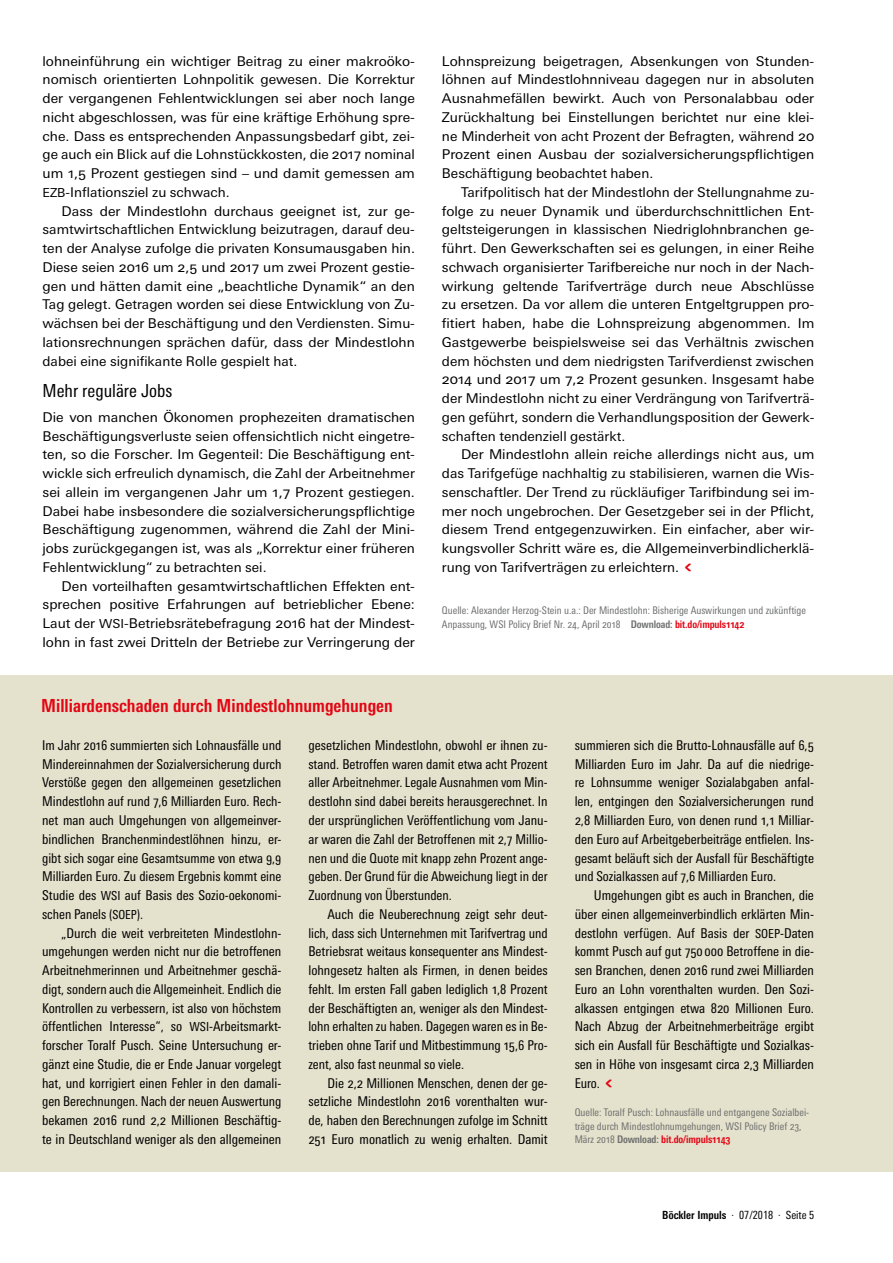
<style>
.page{position:relative;width:893px;height:1263px;background:#fff}
.page>*{position:absolute;margin:0;border:0;box-sizing:border-box;transform-origin:0 0}
._7__Textbox_Titel_bo{font:700 condensed 18px "Univers Next Pro";color:#e30513}
._6__Zwischentitel_co{font:condensed 18px "Univers Next Pro";color:#000}
._4__Fließtext{font:13.5px/18.8px "Univers Next Pro";color:#000;text-align:justify}
._8__Infobox_Fließtex{font:condensed 13.5px/18.8px "Univers Next Pro";color:#000;text-align:justify}
._4__Fließtext_stumpf{font:13.5px/18.8px "Univers Next Pro";color:#000;text-align:justify}
._7__Infobox_Fließtex{font:condensed 13.5px/18.8px "Univers Next Pro";color:#000;text-align:justify}
.t1{font:condensed 11.25px "Univers Next Pro";color:#000}
._5__Quelle_Artikel_o{font:condensed 10.5px/13.5px "Univers Next Pro";color:#6f7070}
.s1{font-size:12.45px}
.s2{font-family:"Simple HBS";font-size:18px;color:#e30513}
.s3{font-weight:700}
.s4{font-weight:700;color:#e30513}
.s5{font-family:"Simple HBS";font-stretch:normal;font-size:18px;color:#e30513}
</style>
<div class="page">
<div style="left:0;top:675px;width:893px;height:497px;background:#e4e1cc"></div>
<p class="_4__Fließtext" style="left:43px;top:51px;width:374px">lohneinführung ein wichtiger Beitrag zu einer makroöko&shy;nomisch orientierten Lohnpolitik gewesen. Die Korrektur der vergangenen Fehlentwicklungen sei aber noch lange nicht abgeschlossen, was für eine kräftige Erhöhung spre&shy;che. Dass es entsprechenden Anpassungsbedarf gibt, zei&shy;ge auch ein Blick auf die Lohnstückkosten, die 2017 nominal um 1,5 Prozent gestiegen sind – und damit gemessen am <span class="s1">EZB</span>-Inflationsziel zu schwach.</p>
<p class="_4__Fließtext" style="left:43px;top:201px;width:374px;text-indent:19px">Dass der Mindestlohn durchaus geeignet ist, zur ge&shy;samtwirtschaftlichen Entwicklung beizutragen, darauf deu&shy;ten der Analyse zufolge die privaten Konsumausgaben hin.<br>Diese seien 2016 um 2,5 und 2017 um zwei Prozent gestie&shy;gen und hätten damit eine „beachtliche Dynamik“ an den Tag gelegt. Getragen worden sei diese Entwicklung von Zu&shy;wächsen bei der Beschäftigung und den Verdiensten. Simu&shy;lationsrechnungen sprächen dafür, dass der Mindestlohn dabei eine signifikante Rolle gespielt hat.</p>
<p class="_6__Zwischentitel_co" style="left:43px;top:380px;width:131px">Mehr reguläre Jobs</p>
<p class="_4__Fließtext_stumpf" style="left:43px;top:408px;width:374px">Die von manchen Ökonomen prophezeiten dramatischen Beschäftigungsverluste seien offensichtlich nicht eingetre&shy;ten, so die Forscher. Im Gegenteil: Die Beschäftigung ent&shy;wickle sich erfreulich dynamisch, die Zahl der Arbeitnehmer sei allein im vergangenen Jahr um 1,7 Prozent gestiegen.<br>Dabei habe insbesondere die sozialversicherungspflichtige Beschäftigung zugenommen, während die Zahl der Mini&shy;jobs zurückgegangen ist, was als „Korrektur einer früheren Fehlentwicklung“ zu betrachten sei.</p>
<p class="_4__Fließtext" style="left:43px;top:576px;width:374px;text-indent:19px">Den vorteilhaften gesamtwirtschaftlichen Effekten ent&shy;sprechen positive Erfahrungen auf betrieblicher Ebene:<br>Laut der <span class="s1">WSI</span>-Betriebsrätebefragung 2016 hat der Mindest&shy;lohn in fast zwei Dritteln der Betriebe zur Verringerung der</p>
<p class="_7__Textbox_Titel_bo" style="left:41px;top:695px;width:353px">Milliardenschaden durch Mindestlohnumgehungen</p>
<p class="_4__Fließtext" style="left:442px;top:51px;width:374px">Lohnspreizung beigetragen, Absenkungen von Stunden&shy;löhnen auf Mindestlohnniveau dagegen nur in absoluten Ausnahmefällen bewirkt. Auch von Personalabbau oder Zurückhaltung bei Einstellungen berichtet nur eine klei&shy;ne Minderheit von acht Prozent der Befragten, während 20<br>Prozent einen Ausbau der sozialversicherungspflichtigen Beschäftigung beobachtet haben.</p>
<p class="_4__Fließtext" style="left:442px;top:183px;width:374px;text-indent:19px">Tarifpolitisch hat der Mindestlohn der Stellungnahme zu&shy;folge zu neuer Dynamik und überdurchschnittlichen Ent&shy;geltsteigerungen in klassischen Niedriglohnbranchen ge&shy;führt. Den Gewerkschaften sei es gelungen, in einer Reihe schwach organisierter Tarifbereiche nur noch in der Nach&shy;wirkung geltende Tarifverträge durch neue Abschlüsse zu ersetzen. Da vor allem die unteren Entgeltgruppen pro&shy;fitiert haben, habe die Lohnspreizung abgenommen. Im Gastgewerbe beispielsweise sei das Verhältnis zwischen dem höchsten und dem niedrigsten Tarifverdienst zwischen 2014 und 2017 um 7,2 Prozent gesunken. Insgesamt habe der Mindestlohn nicht zu einer Verdrängung von Tarifverträ&shy;gen geführt, sondern die Verhandlungsposition der Gewerk&shy;schaften tendenziell gestärkt.</p>
<p class="_4__Fließtext" style="left:442px;top:445px;width:374px;text-indent:19px">Der Mindestlohn allein reiche allerdings nicht aus, um das Tarifgefüge nachhaltig zu stabilisieren, warnen die Wis&shy;senschaftler. Der Trend zu rückläufiger Tarifbindung sei im&shy;mer noch ungebrochen. Der Gesetzgeber sei in der Pflicht, diesem Trend entgegenzuwirken. Ein einfacher, aber wir&shy;kungsvoller Schritt wäre es, die Allgemeinverbindlicherklä&shy;rung von Tarifverträgen zu erleichtern.<span class="s2">&lt;</span></p>
<p class="_5__Quelle_Artikel_o" style="left:442px;top:604px;width:366px">Quelle: Alexander Herzog-Stein u.a.: Der Mindestlohn: Bisherige Auswirkungen und zukünftige<br>Anpassung, WSI Policy Brief Nr. 24, April 2018 <span class="s3">Download:</span> <span class="s4">bit.do/impuls1142</span></p>
<p class="_7__Infobox_Fließtex" style="left:42px;top:736px;width:241px">Im Jahr 2016 summierten sich Lohnausfälle und Mindereinnahmen der Sozialversicherung durch Verstöße gegen den allgemeinen gesetzlichen Mindestlohn auf rund 7,6 Milliarden Euro. Rech&shy;net man auch Umgehungen von allgemeinver&shy;bindlichen Branchenmindestlöhnen hinzu, er&shy;gibt sich sogar eine Gesamtsumme von etwa 9,9<br>Milliarden Euro. Zu diesem Ergebnis kommt eine Studie des <span class="s1">WSI</span> auf Basis des Sozio-oekonomi&shy;schen Panels (<span class="s1">SOEP</span>).</p>
<p class="_8__Infobox_Fließtex" style="left:42px;top:923px;width:241px;text-indent:19px">„Durch die weit verbreiteten Mindestlohn&shy;umgehungen werden nicht nur die betroffenen Arbeitnehmerinnen und Arbeitnehmer geschä&shy;digt, sondern auch die Allgemeinheit. Endlich die Kontrollen zu verbessern, ist also von höchstem öffentlichen Interesse“, so <span class="s1">WSI</span>-Arbeitsmarkt&shy;forscher Toralf Pusch. Seine Untersuchung er&shy;gänzt eine Studie, die er Ende Januar vorgelegt hat, und korrigiert einen Fehler in den damali&shy;gen Berechnungen. Nach der neuen Auswertung bekamen 2016 rund 2,2 Millionen Beschäftig&shy;te in Deutschland weniger als den allgemeinen</p>
<p class="_8__Infobox_Fließtex" style="left:308px;top:736px;width:241px">gesetzlichen Mindestlohn, obwohl er ihnen zu&shy;stand. Betroffen waren damit etwa acht Prozent aller Arbeitnehmer. Legale Ausnahmen vom Min&shy;destlohn sind dabei bereits herausgerechnet. In der ursprünglichen Veröffentlichung vom Janu&shy;ar waren die Zahl der Betroffenen mit 2,7 Millio&shy;nen und die Quote mit knapp zehn Prozent ange&shy;geben. Der Grund für die Abweichung liegt in der Zuordnung von Überstunden.</p>
<p class="_8__Infobox_Fließtex" style="left:308px;top:904px;width:241px;text-indent:19px">Auch die Neuberechnung zeigt sehr deut&shy;lich, dass sich Unternehmen mit Tarifvertrag und Betriebsrat weitaus konsequenter ans Mindest&shy;lohngesetz halten als Firmen, in denen beides fehlt. Im ersten Fall gaben lediglich 1,8 Prozent der Beschäftigten an, weniger als den Mindest&shy;lohn erhalten zu haben. Dagegen waren es in Be&shy;trieben ohne Tarif und Mitbestimmung 15,6 Pro&shy;zent, also fast neunmal so viele.</p>
<p class="_8__Infobox_Fließtex" style="left:308px;top:1073px;width:241px;text-indent:19px">Die 2,2 Millionen Menschen, denen der ge&shy;setzliche Mindestlohn 2016 vorenthalten wur&shy;de, haben den Berechnungen zufolge im Schnitt 251 Euro monatlich zu wenig erhalten. Damit</p>
<p class="_8__Infobox_Fließtex" style="left:575px;top:736px;width:241px">summieren sich die Brutto-Lohnausfälle auf 6,5<br>Milliarden Euro im Jahr. Da auf die niedrige&shy;re Lohnsumme weniger Sozialabgaben anfal&shy;len, entgingen den Sozialversicherungen rund 2,8 Milliarden Euro, von denen rund 1,1 Milliar&shy;den Euro auf Arbeitgeberbeiträge entfielen. Ins&shy;gesamt beläuft sich der Ausfall für Beschäftigte und Sozialkassen auf 7,6 Milliarden Euro.</p>
<p class="_8__Infobox_Fließtex" style="left:575px;top:886px;width:241px;text-indent:19px">Umgehungen gibt es auch in Branchen, die über einen allgemeinverbindlich erklärten Min&shy;destlohn verfügen. Auf Basis der <span class="s1">SOEP</span>-Daten kommt Pusch auf gut 750 000 Betroffene in die&shy;sen Branchen, denen 2016 rund zwei Milliarden Euro an Lohn vorenthalten wurden. Den Sozi&shy;alkassen entgingen etwa 820 Millionen Euro.<br>Nach Abzug der Arbeitnehmerbeiträge ergibt sich ein Ausfall für Beschäftigte und Sozialkas&shy;sen in Höhe von insgesamt circa 2,3 Milliarden Euro.<span class="s5">&lt;</span></p>
<p class="_5__Quelle_Artikel_o" style="left:575px;top:1106px;width:236px">Quelle: Toralf Pusch: Lohnausfälle und entgangene Sozialbei&shy;träge durch Mindestlohnumgehungen, WSI Policy Brief 23,<br>März 2018 <span class="s3">Download:</span> <span class="s4">bit.do/impuls1143</span></p>
<p class="t1" style="left:662px;top:1208px;width:153px"><span class="s3">Böckler Impuls</span> · 07/2018 · Seite 5</p>
</div>
